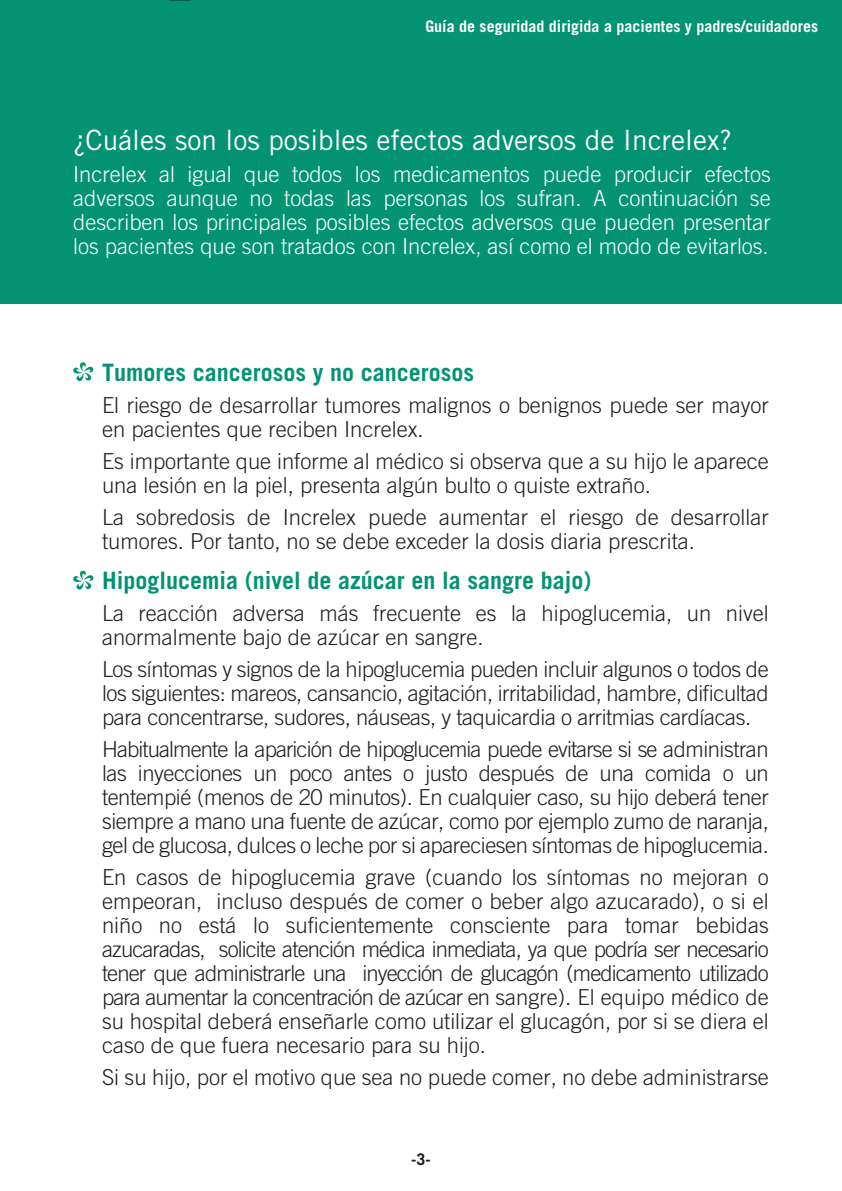
<style>
.page{position:relative;width:842px;height:1191px;background:#fff}
.page>*{position:absolute;margin:0;border:0;box-sizing:border-box;transform-origin:0 0}
.t1{font:28px "Trade Gothic LT Std";color:#fff}
.t2{font:700 24px "Trade Gothic LT Std";color:#039373}
.t3{font:300 22px/24px "Trade Gothic LT Std";color:#1e1e1c}
.t4{font:300 22px/24px "Trade Gothic LT Std";color:#fff;text-align:justify}
.t5{font:700 16px "Trade Gothic LT Std";color:#fff}
.t6{font:700 16px "Trade Gothic LT Std";color:#1d1d1b}
</style>
<div class="page">
<svg style="left:73px;top:570px;width:20px;height:19px"></svg>
<svg style="left:73px;top:362px;width:20px;height:19px"></svg>
<div style="left:0;top:0;width:842px;height:304px;background:#039373"></div>
<svg style="left:169px;top:0;width:22px;height:1px"></svg>
<p class="t5" style="left:425px;top:17px;width:394px">Guía de seguridad dirigida a pacientes y padres/cuidadores</p>
<p class="t1" style="left:73px;top:123px;width:660px">¿Cuáles son los posibles efectos adversos de Increlex?</p>
<p class="t4" style="left:73px;top:162px;width:699px">Increlex al igual que todos los medicamentos puede producir efectos adversos aunque no todas las personas los sufran. A continuación se describen los principales posibles efectos adversos que pueden presentar los pacientes que son tratados con Increlex, así como el modo de evitarlos.</p>
<p class="t2" style="left:102px;top:357px;width:373px">Tumores cancerosos y no cancerosos</p>
<p class="t3" style="left:102px;top:392px;width:668px">El riesgo de desarrollar tumores malignos o benignos puede ser mayor en pacientes que reciben Increlex.</p>
<p class="t3" style="left:102px;top:448px;width:668px">Es importante que informe al médico si observa que a su hijo le aparece una lesión en la piel, presenta algún bulto o quiste extraño.</p>
<p class="t3" style="left:102px;top:504px;width:668px">La sobredosis de Increlex puede aumentar el riesgo de desarrollar tumores. Por tanto, no se debe exceder la dosis diaria prescrita.</p>
<p class="t2" style="left:102px;top:565px;width:491px">Hipoglucemia (nivel de azúcar en la sangre bajo)</p>
<p class="t3" style="left:102px;top:600px;width:668px">La reacción adversa más frecuente es la hipoglucemia, un nivel anormalmente bajo de azúcar en sangre.</p>
<p class="t3" style="left:102px;top:656px;width:668px;text-align:justify">Los síntomas y signos de la hipoglucemia pueden incluir algunos o todos de los siguientes: mareos, cansancio, agitación, irritabilidad, hambre, dificultad para concentrarse, sudores, náuseas, y taquicardia o arritmias cardíacas.</p>
<p class="t3" style="left:102px;top:736px;width:668px;text-align:justify">Habitualmente la aparición de hipoglucemia puede evitarse si se administran las inyecciones un poco antes o justo después de una comida o un tentempié (menos de 20 minutos). En cualquier caso, su hijo deberá tener siempre a mano una fuente de azúcar, como por ejemplo zumo de naranja, gel de glucosa, dulces o leche por si apareciesen síntomas de hipoglucemia.</p>
<p class="t3" style="left:102px;top:864px;width:668px;text-align:justify">En casos de hipoglucemia grave (cuando los síntomas no mejoran o empeoran, incluso después de comer o beber algo azucarado), o si el niño no está lo suficientemente consciente para tomar bebidas azucaradas, solicite atención médica inmediata, ya que podría ser necesario tener que administrarle una inyección de glucagón (medicamento utilizado para aumentar la concentración de azúcar en sangre). El equipo médico de su hospital deberá enseñarle como utilizar el glucagón, por si se diera el caso de que fuera necesario para su hijo.</p>
<p class="t3" style="left:102px;top:1064px;width:668px">Si su hijo, por el motivo que sea no puede comer, no debe administrarse</p>
<p class="t6" style="left:411px;top:1149px;width:21px">-3-</p>
</div>
